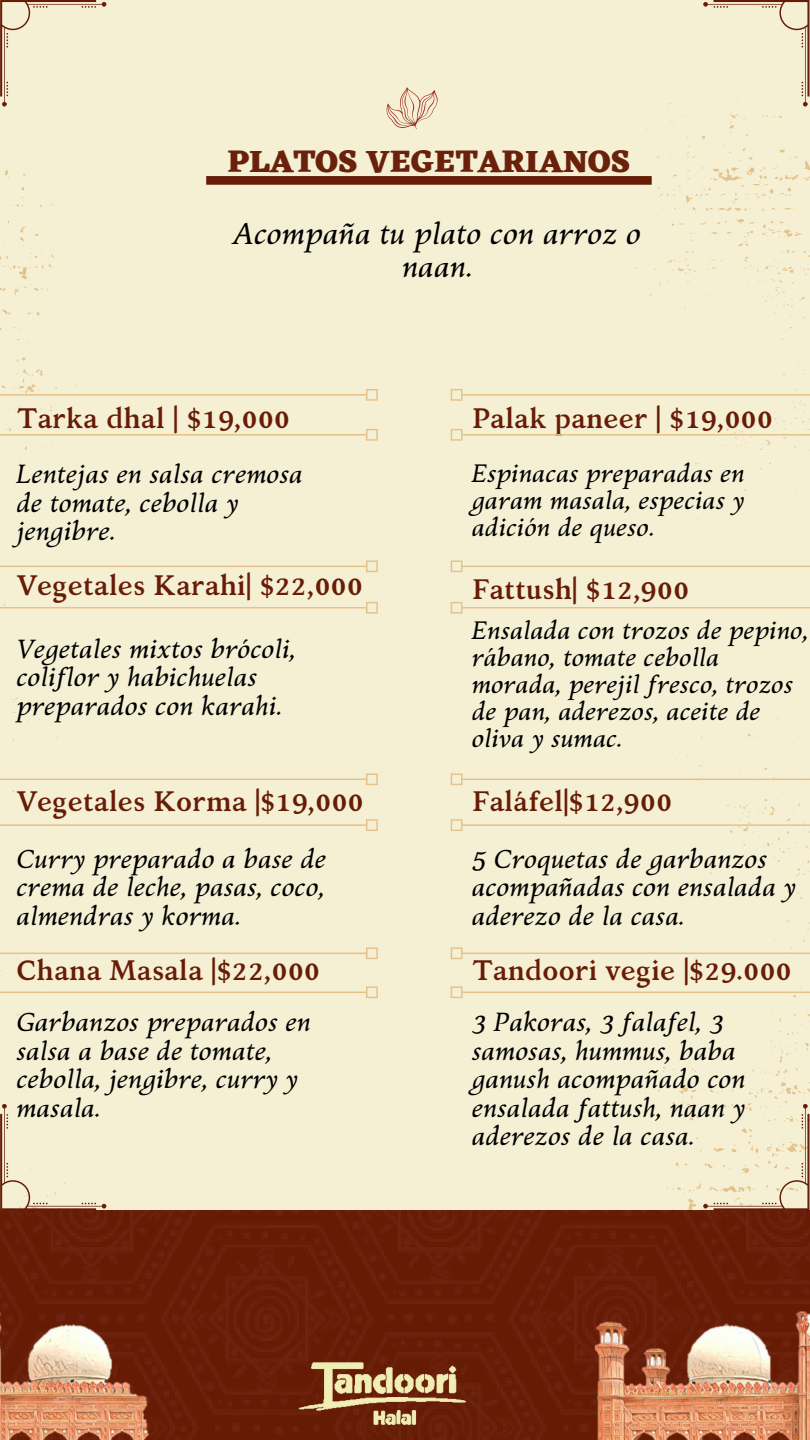
<style>
.page{position:relative;width:810px;height:1440px;background:#f5efd4}
.page>*{position:absolute;margin:0;border:0;box-sizing:border-box;transform-origin:0 0}
.t1{font:800 32px "Eczar";color:#6a210c}
.t2{font:italic 30px/33px "Kelvinch";color:#000;text-align:center}
.t3{font:700 28px "Kelvinch";color:#671c06}
.t4{font:italic 26px/28.5px "Kelvinch";color:#000}
.t5{font:italic 25px/27px "Kelvinch";color:#000;text-align:justify}
</style>
<div class="page">
<svg style="left:639px;top:797px;width:171px;height:413px"></svg>
<svg style="left:634px;top:89px;width:176px;height:704px"></svg>
<svg style="left:0;top:170px;width:95px;height:465px"></svg>
<div style="left:0;top:1210px;width:810px;height:230px;background:#671c06"></div>
<svg style="left:206px;top:176px;width:446px;height:9px;background:#6c240d"></svg>
<svg style="left:387px;top:87px;width:51px;height:42px"></svg>
<svg style="left:0;top:0;width:106px;height:106px"></svg>
<svg style="left:703px;top:0;width:106px;height:106px"></svg>
<svg style="left:0;top:1104px;width:106px;height:106px"></svg>
<svg style="left:703px;top:1104px;width:106px;height:106px"></svg>
<svg style="left:0;top:602px;width:378px;height:12px"></svg>
<svg style="left:0;top:560px;width:378px;height:12px"></svg>
<img style="left:594px;top:1241px;width:216px;height:199px">
<img style="left:0;top:1241px;width:206px;height:199px">
<img style="left:235px;top:1296px;width:339px;height:144px">
<svg style="left:0;top:389px;width:378px;height:12px"></svg>
<svg style="left:0;top:429px;width:378px;height:12px"></svg>
<svg style="left:0;top:773px;width:378px;height:12px"></svg>
<svg style="left:0;top:819px;width:378px;height:12px"></svg>
<svg style="left:0;top:986px;width:378px;height:12px"></svg>
<svg style="left:0;top:947px;width:378px;height:12px"></svg>
<svg style="left:451px;top:389px;width:359px;height:12px"></svg>
<svg style="left:451px;top:429px;width:359px;height:12px"></svg>
<svg style="left:451px;top:560px;width:359px;height:12px"></svg>
<svg style="left:451px;top:602px;width:359px;height:12px"></svg>
<svg style="left:451px;top:773px;width:359px;height:12px"></svg>
<svg style="left:451px;top:819px;width:359px;height:12px"></svg>
<svg style="left:451px;top:947px;width:359px;height:12px"></svg>
<svg style="left:451px;top:986px;width:359px;height:12px"></svg>
<p class="t1" style="left:227px;top:143px;width:405px">PLATOS VEGETARIANOS</p>
<p class="t2" style="left:233px;top:217px;width:410px">Acompaña tu plato con arroz o naan.</p>
<p class="t3" style="left:17px;top:399px;width:274px">Tarka dhal | $19,000</p>
<p class="t4" style="left:17px;top:460px;width:288px">Lentejas en salsa cremosa de tomate, cebolla y jengibre.</p>
<p class="t3" style="left:17px;top:566px;width:347px">Vegetales Karahi| $22,000</p>
<p class="t4" style="left:17px;top:634px;width:281px">Vegetales mixtos brócoli, coliflor y habichuelas preparados con karahi.</p>
<p class="t3" style="left:17px;top:782px;width:348px">Vegetales Korma |$19,000</p>
<p class="t4" style="left:17px;top:844px;width:311px;text-align:justify">Curry preparado a base de crema de leche, pasas, coco, almendras y korma.</p>
<p class="t3" style="left:17px;top:951px;width:304px">Chana Masala |$22,000</p>
<p class="t4" style="left:17px;top:1008px;width:296px">Garbanzos preparados en salsa a base de tomate, cebolla, jengibre, curry y masala.</p>
<p class="t3" style="left:472px;top:399px;width:302px">Palak paneer | $19,000</p>
<p class="t5" style="left:472px;top:460px;width:274px">Espinacas preparadas en garam masala, especias y adición de queso.</p>
<p class="t3" style="left:472px;top:571px;width:218px">Fattush| $12,900</p>
<p class="t5" style="left:472px;top:616px;width:338px;text-align:left">Ensalada con trozos de pepino, rábano, tomate cebolla morada, perejil fresco, trozos de pan, aderezos, aceite de oliva y sumac.</p>
<p class="t3" style="left:472px;top:782px;width:201px">Faláfel|$12,900</p>
<p class="t4" style="left:472px;top:844px;width:326px">5 Croquetas de garbanzos acompañadas con ensalada y aderezo de la casa.</p>
<p class="t3" style="left:472px;top:951px;width:321px">Tandoori vegie |$29.000</p>
<p class="t4" style="left:472px;top:1008px;width:275px">3 Pakoras, 3 falafel, 3 samosas, hummus, baba ganush acompañado con ensalada fattush, naan y aderezos de la casa.</p>
</div>
